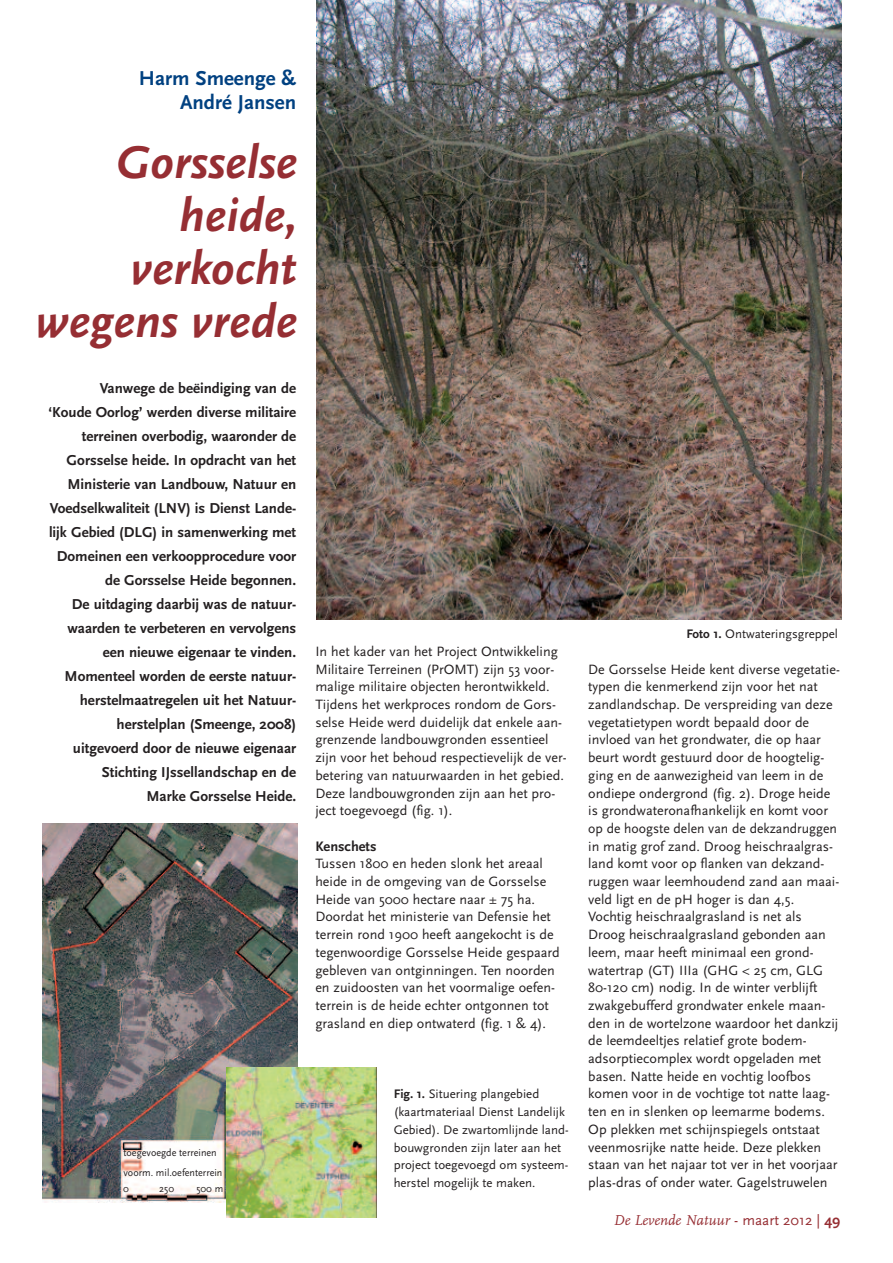
<style>
.page{position:relative;width:893px;height:1263px;background:#fff}
.page>*{position:absolute;margin:0;border:0;box-sizing:border-box;transform-origin:0 0}
.t1{font:italic 700 48px/53.1px "Scala Sans";color:#962e33;text-align:right}
.t2{font:700 21px/24px "Scala Sans";color:#014181;text-align:right}
.t3{font:700 15px/24px "Scala Sans";color:#231f20;text-align:right}
.t4{font:italic 15px "FF Scala";color:#962e33}
.t5{font:700 14.4px "Scala Sans";color:#231f20}
.t6{font:14.1px/17.7px "Scala Sans";color:#231f20}
.t7{font:12.9px/17.7px "Scala Sans";color:#231f20}
.t8{font:10.5px/19.5px "Scala Sans";color:#231f20;scale:.96 1}
.s1{font-weight:700}
.s2{font-family:"Scala Sans";font-style:normal}
.s3{font-family:"Scala Sans";font-weight:700;font-style:normal}
</style>
<div class="page">
<img style="left:43px;top:823px;width:254px;height:379px">
<img style="left:227px;top:1067px;width:150px;height:150px">
<img style="left:316px;top:0;width:526px;height:619px">
<h2 class="t2" style="left:139px;top:65px;width:159px">Harm Smeenge &amp;<br>André Jansen</h2>
<h1 class="t1" style="left:36px;top:135px;width:263px">Gorsselse heide, verkocht wegens vrede</h1>
<p class="t3" style="left:48px;top:375px;width:249px">Vanwege de beëindiging van de<br>‘Koude Oorlog’ werden diverse militaire terreinen overbodig, waaronder de Gorsselse heide. In opdracht van het Ministerie van Landbouw, Natuur en Voedselkwaliteit (LNV) is Dienst Lande&shy;lijk Gebied (DLG) in samenwerking met Domeinen een verkoopprocedure voor de Gorsselse Heide begonnen.<br>De uitdaging daarbij was de natuur&shy;waarden te verbeteren en vervolgens een nieuwe eigenaar te vinden.<br>Momenteel worden de eerste natuur&shy;herstelmaatregelen uit het Natuur&shy;herstelplan (Smeenge, 2008) uitgevoerd door de nieuwe eigenaar Stichting IJssellandschap en de<br>Marke Gorsselse Heide.</p>
<p class="t6" style="left:315px;top:642px;width:253px">In het kader van het Project Ontwikkeling Militaire Terreinen (PrOMT) zijn 53 voor&shy;malige militaire objecten herontwikkeld.<br>Tijdens het werkproces rondom de Gors&shy;selse Heide werd duidelijk dat enkele aan&shy;grenzende landbouwgronden essentieel zijn voor het behoud respectievelijk de ver&shy;betering van natuurwaarden in het gebied.<br>Deze landbouwgronden zijn aan het pro&shy;ject toegevoegd (fig. 1).</p>
<p class="t5" style="left:315px;top:837px;width:63px">Kenschets</p>
<p class="t6" style="left:315px;top:854px;width:246px">Tussen 1800 en heden slonk het areaal heide in de omgeving van de Gorsselse Heide van 5000 hectare naar ± 75 ha.<br>Doordat het ministerie van Defensie het terrein rond 1900 heeft aangekocht is de tegenwoordige Gorsselse Heide gespaard gebleven van ontginningen. Ten noorden en zuidoosten van het voormalige oefen&shy;terrein is de heide echter ontgonnen tot grasland en diep ontwaterd (fig. 1 &amp; 4).</p>
<p class="t8" style="left:123px;top:1143px;width:105px">toegevoegde terreinen voorm. mil.oefenterrein</p>
<p class="t8" style="left:123px;top:1178px;width:7px">0</p>
<p class="t8" style="left:159px;top:1178px;width:17px">250</p>
<p class="t8" style="left:196px;top:1178px;width:30px">500 m</p>
<p class="t7" style="left:394px;top:1085px;width:176px"><span class="s1">Fig. 1.</span> Situering plangebied (kaartmateriaal Dienst Landelijk<br>Gebied). De zwartomlijnde land&shy;bouwgronden zijn later aan het project toegevoegd om systeem&shy;herstel mogelijk te maken.</p>
<p class="t7" style="left:686px;top:625px;width:153px"><span class="s1">Foto 1.</span> Ontwateringsgreppel</p>
<p class="t6" style="left:588px;top:660px;width:253px">De Gorsselse Heide kent diverse vegetatie&shy;typen die kenmerkend zijn voor het nat zandlandschap. De verspreiding van deze vegetatietypen wordt bepaald door de invloed van het grondwater, die op haar beurt wordt gestuurd door de hoogtelig&shy;ging en de aanwezigheid van leem in de ondiepe ondergrond (fig. 2). Droge heide is grondwateronafhankelijk en komt voor op de hoogste delen van de dekzandruggen in matig grof zand. Droog heischraalgras&shy;land komt voor op flanken van dekzand&shy;ruggen waar leemhoudend zand aan maai&shy;veld ligt en de pH hoger is dan 4,5.<br>Vochtig heischraalgrasland is net als Droog heischraalgrasland gebonden aan leem, maar heeft minimaal een grond&shy;watertrap (GT) IIIa (GHG &lt; 25 cm, GLG 80-120 cm) nodig. In de winter verblijft zwakgebufferd grondwater enkele maan&shy;den in de wortelzone waardoor het dankzij de leemdeeltjes relatief grote bodem&shy;adsorptiecomplex wordt opgeladen met basen. Natte heide en vochtig loofbos komen voor in de vochtige tot natte laag&shy;ten en in slenken op leemarme bodems.<br>Op plekken met schijnspiegels ontstaat veenmosrijke natte heide. Deze plekken staan van het najaar tot ver in het voorjaar plas-dras of onder water. Gagelstruwelen</p>
<p class="t4" style="left:614px;top:1211px;width:228px">De Levende Natuur <span class="s2">- maart 2012 |</span> <span class="s3">49</span></p>
</div>
